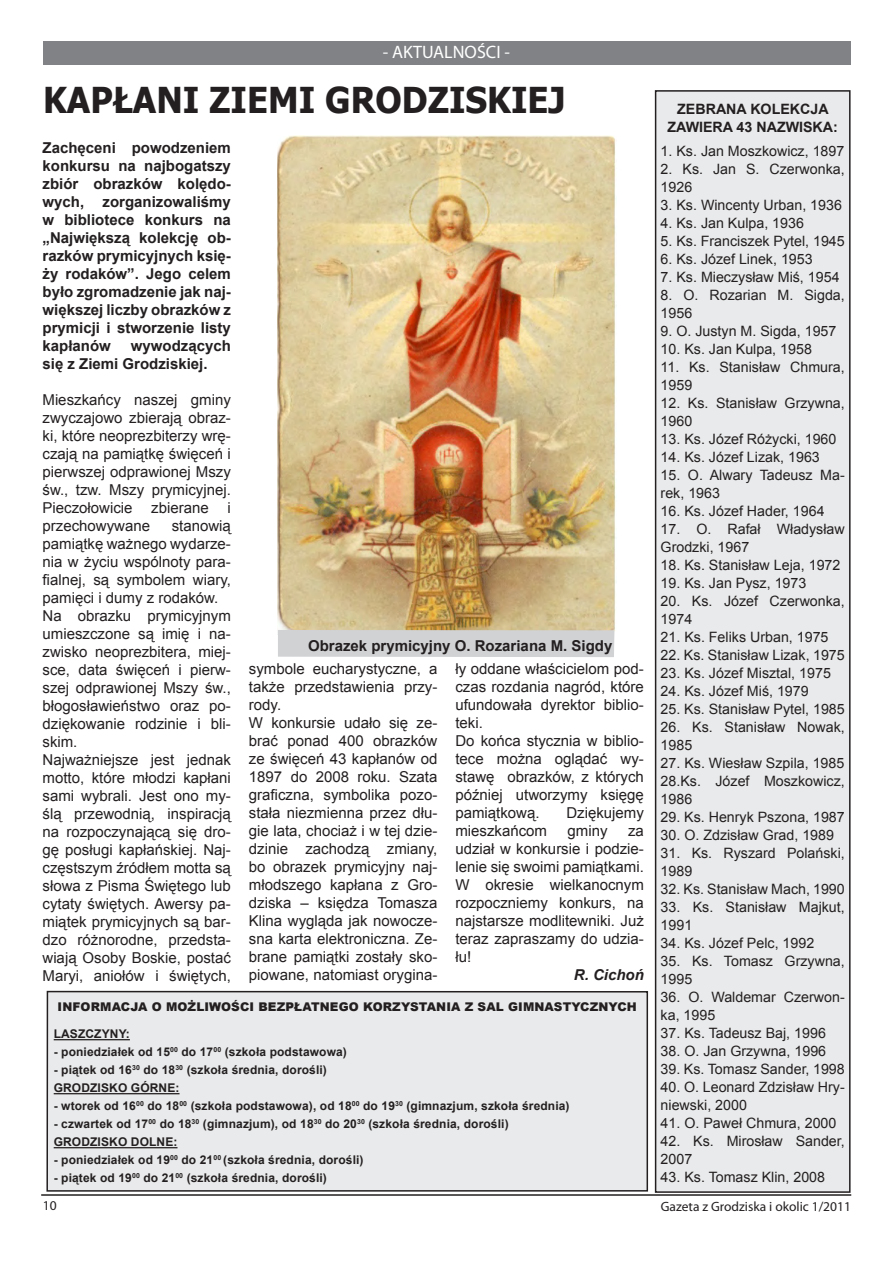
<style>
.page{position:relative;width:893px;height:1263px;background:#fff}
.page>*{position:absolute;margin:0;border:0;box-sizing:border-box;transform-origin:0 0}
.Normalny__Web{font:700 35.7px "Tahoma";color:#231f20;scale:.96 1}
.t1{font:18px "Myriad Pro";color:#fff}
.Normalny__Web-2{font:15px/18px "Arial";color:#231f20;text-align:justify}
.Normalny__Web-3{font:700 15px/18px "Arial";color:#231f20;text-align:justify}
.t2{font:italic 700 15px "Arial";color:#231f20}
.Normalny__Web-4{font:14.25px/18px "Arial";color:#231f20}
.Normalny__Web-5{font:700 14.25px "Arial";color:#231f20}
.t3{font:13.5px "Myriad Pro";color:#231f20}
.t4{font:700 12px "Arial";letter-spacing:.01em;color:#231f20}
.t5{font:900 12px "Arial";letter-spacing:.01em;color:#231f20}
</style>
<div class="page">
<div style="left:43px;top:42px;width:807px;height:23px;background:#808285"></div>
<hr style="left:41px;top:1194px;width:810px;height:2px;background:#231f20">
<div style="left:656px;top:91px;width:194px;height:1101px;background:#e9eaeb"></div>
<div style="left:655px;top:90px;width:195px;height:1103px;border:2px solid #231f20"></div>
<img style="left:278px;top:136px;width:338px;height:499px">
<div style="left:278px;top:630px;width:336px;height:27px;background:#d1d2d4"></div>
<div style="left:47px;top:991px;width:600px;height:200px;background:#e9eaeb"></div>
<hr style="left:54px;top:1039px;width:76px;height:1px;background:#231f20">
<hr style="left:54px;top:1093px;width:126px;height:1px;background:#231f20">
<hr style="left:54px;top:1147px;width:124px;height:1px;background:#231f20">
<div style="left:46px;top:991px;width:602px;height:201px;border:2px solid #231f20"></div>
<p class="t1" style="left:383px;top:41px;width:129px">- AKTUALNOŚCI -</p>
<p class="Normalny__Web" style="left:43px;top:75px;width:546px">KAPŁANI ZIEMI GRODZISKIEJ</p>
<p class="Normalny__Web-3" style="left:43px;top:139px;width:190px">Zachęceni powodzeniem konkursu na najbogatszy zbiór obrazków kolędo&shy;wych, zorganizowaliśmy w bibliotece konkurs na „Największą kolekcję ob&shy;razków prymicyjnych księ&shy;ży rodaków”. Jego celem było zgromadzenie jak naj&shy;większej liczby obrazków z prymicji i stworzenie listy kapłanów</p>
<p class="Normalny__Web-3" style="left:43px;top:337px;width:190px;text-indent:88px">wywodzących się z Ziemi Grodziskiej.</p>
<p class="Normalny__Web-2" style="left:43px;top:391px;width:190px">Mieszkańcy naszej gminy zwyczajowo zbierają obraz&shy;ki, które neoprezbiterzy wrę&shy;czają na pamiątkę święceń i pierwszej odprawionej Mszy św., tzw. Mszy prymicyjnej.<br>Pieczołowicie</p>
<p class="Normalny__Web-2" style="left:151px;top:499px;width:59px">zbierane</p>
<p class="Normalny__Web-2" style="left:228px;top:499px;width:5px">i</p>
<p class="Normalny__Web-2" style="left:43px;top:517px;width:190px;text-indent:129px">stanowią pamiątkę ważnego wydarze&shy;nia w życiu wspólnoty para&shy;fialnej, są symbolem wiary, pamięci i dumy z rodaków.</p>
<p class="Normalny__Web-2" style="left:43px;top:607px;width:190px">Na obrazku prymicyjnym umieszczone są imię i na&shy;zwisko neoprezbitera, miej&shy;sce, data święceń i pierw&shy;szej odprawionej Mszy św., błogosławieństwo oraz po&shy;dziękowanie rodzinie i bli&shy;skim.</p>
<p class="Normalny__Web-2" style="left:43px;top:751px;width:190px">Najważniejsze jest jednak motto, które młodzi kapłani sami wybrali. Jest ono my&shy;ślą przewodnią, inspiracją na rozpoczynającą się dro&shy;gę posługi kapłańskiej. Naj&shy;częstszym źródłem motta są słowa z Pisma Świętego lub cytaty świętych. Awersy pa&shy;miątek prymicyjnych są bar&shy;dzo różnorodne, przedsta&shy;wiają Osoby Boskie, postać Maryi, aniołów i świętych,</p>
<p class="Normalny__Web-2" style="left:43px;top:517px;width:109px">przechowywane</p>
<p class="Normalny__Web-3" style="left:308px;top:637px;width:306px">Obrazek prymicyjny O. Rozariana M. Sigdy</p>
<p class="Normalny__Web-2" style="left:249px;top:660px;width:190px">symbole eucharystyczne, a także przedstawienia przy&shy;rody.</p>
<p class="Normalny__Web-2" style="left:249px;top:714px;width:190px">W konkursie udało się ze&shy;brać ponad 400 obrazków ze święceń 43 kapłanów od 1897 do 2008 roku. Szata graficzna, symbolika pozo&shy;stała niezmienna przez dłu&shy;gie lata, chociaż i w tej dzie&shy;dzinie zachodzą zmiany, bo obrazek prymicyjny naj&shy;młodszego kapłana z Gro&shy;dziska – księdza Tomasza Klina wygląda jak nowocze&shy;sna karta elektroniczna. Ze&shy;brane pamiątki zostały sko&shy;piowane, natomiast orygina-</p>
<p class="Normalny__Web-2" style="left:455px;top:660px;width:190px">ły oddane właścicielom pod&shy;czas rozdania nagród, które ufundowała dyrektor biblio&shy;teki.</p>
<p class="Normalny__Web-2" style="left:455px;top:732px;width:190px">Do końca stycznia w biblio&shy;tece można oglądać wy&shy;stawę obrazków, z których później utworzymy księgę pamiątkową.</p>
<p class="Normalny__Web-2" style="left:566px;top:804px;width:79px">Dziękujemy</p>
<p class="Normalny__Web-2" style="left:455px;top:822px;width:93px">mieszkańcom</p>
<p class="Normalny__Web-2" style="left:568px;top:822px;width:42px">gminy</p>
<p class="Normalny__Web-2" style="left:455px;top:822px;width:190px;text-indent:173px">za udział w konkursie i podzie&shy;lenie się swoimi pamiątkami.<br>W okresie wielkanocnym rozpoczniemy konkurs, na najstarsze modlitewniki. Już teraz zapraszamy do udzia&shy;łu!</p>
<p class="t2" style="left:574px;top:965px;width:72px">R. Cichoń</p>
<p class="t5" style="left:58px;top:998px;width:581px">INFORMACJA O MOŻLIWOŚCI BEZPŁATNEGO KORZYSTANIA Z SAL GIMNASTYCZNYCH</p>
<p class="t4" style="left:54px;top:1026px;width:78px">LASZCZYNY:</p>
<p class="t4" style="left:54px;top:1044px;width:295px">- poniedziałek od 15<sup>00</sup> do 17<sup>00</sup> (szkoła podstawowa)</p>
<p class="t4" style="left:54px;top:1062px;width:275px">- piątek od 16<sup>30</sup> do 18<sup>30</sup> (szkoła średnia, dorośli)</p>
<p class="t4" style="left:54px;top:1080px;width:127px">GRODZISKO GÓRNE:</p>
<p class="t4" style="left:54px;top:1098px;width:517px">- wtorek od 16<sup>00</sup> do 18<sup>00</sup> (szkoła podstawowa), od 18<sup>00</sup> do 19<sup>30</sup> (gimnazjum, szkoła średnia)</p>
<p class="t4" style="left:54px;top:1116px;width:456px">- czwartek od 17<sup>00</sup> do 18<sup>30</sup> (gimnazjum), od 18<sup>30</sup> do 20<sup>30</sup> (szkoła średnia, dorośli)</p>
<p class="t4" style="left:54px;top:1134px;width:125px">GRODZISKO DOLNE:</p>
<p class="t4" style="left:54px;top:1152px;width:311px">- poniedziałek od 19<sup>00</sup> do 21<sup>00</sup> (szkoła średnia, dorośli)</p>
<p class="t4" style="left:54px;top:1170px;width:275px">- piątek od 19<sup>00</sup> do 21<sup>00</sup> (szkoła średnia, dorośli)</p>
<p class="Normalny__Web-5" style="left:677px;top:100px;width:153px">ZEBRANA KOLEKCJA</p>
<p class="Normalny__Web-5" style="left:667px;top:118px;width:172px">ZAWIERA 43 NAZWISKA:</p>
<p class="Normalny__Web-4" style="left:661px;top:142px;width:185px">1. Ks. Jan Moszkowicz, 1897</p>
<p class="Normalny__Web-4" style="left:661px;top:160px;width:186px">2. Ks. Jan S. Czerwonka,<br>1926</p>
<p class="Normalny__Web-4" style="left:661px;top:196px;width:183px">3. Ks. Wincenty Urban, 1936</p>
<p class="Normalny__Web-4" style="left:661px;top:214px;width:145px">4. Ks. Jan Kulpa, 1936</p>
<p class="Normalny__Web-4" style="left:661px;top:232px;width:186px">5. Ks. Franciszek Pytel, 1945</p>
<p class="Normalny__Web-4" style="left:661px;top:250px;width:154px">6. Ks. Józef Linek, 1953</p>
<p class="Normalny__Web-4" style="left:661px;top:268px;width:180px">7. Ks. Mieczysław Miś, 1954</p>
<p class="Normalny__Web-4" style="left:661px;top:286px;width:186px">8. O. Rozarian M. Sigda,<br>1956</p>
<p class="Normalny__Web-4" style="left:661px;top:322px;width:177px">9. O. Justyn M. Sigda, 1957</p>
<p class="Normalny__Web-4" style="left:661px;top:340px;width:153px">10. Ks. Jan Kulpa, 1958</p>
<p class="Normalny__Web-4" style="left:661px;top:358px;width:186px">11. Ks. Stanisław Chmura,<br>1959</p>
<p class="Normalny__Web-4" style="left:661px;top:394px;width:186px">12. Ks. Stanisław Grzywna,<br>1960</p>
<p class="Normalny__Web-4" style="left:661px;top:430px;width:177px">13. Ks. Józef Różycki, 1960</p>
<p class="Normalny__Web-4" style="left:661px;top:448px;width:161px">14. Ks. Józef Lizak, 1963</p>
<p class="Normalny__Web-4" style="left:661px;top:466px;width:186px">15. O. Alwary Tadeusz Ma&shy;rek, 1963</p>
<p class="Normalny__Web-4" style="left:661px;top:502px;width:165px">16. Ks. Józef Hader, 1964</p>
<p class="Normalny__Web-4" style="left:661px;top:520px;width:186px">17. O. Rafał Władysław<br>Grodzki, 1967</p>
<p class="Normalny__Web-4" style="left:661px;top:556px;width:181px">18. Ks. Stanisław Leja, 1972</p>
<p class="Normalny__Web-4" style="left:661px;top:574px;width:147px">19. Ks. Jan Pysz, 1973</p>
<p class="Normalny__Web-4" style="left:661px;top:592px;width:186px">20. Ks. Józef Czerwonka,<br>1974</p>
<p class="Normalny__Web-4" style="left:661px;top:628px;width:169px">21. Ks. Feliks Urban, 1975</p>
<p class="Normalny__Web-4" style="left:661px;top:646px;width:186px">22. Ks. Stanisław Lizak, 1975</p>
<p class="Normalny__Web-4" style="left:661px;top:664px;width:172px">23. Ks. Józef Misztal, 1975</p>
<p class="Normalny__Web-4" style="left:661px;top:682px;width:150px">24. Ks. Józef Miś, 1979</p>
<p class="Normalny__Web-4" style="left:661px;top:700px;width:186px">25. Ks. Stanisław Pytel, 1985</p>
<p class="Normalny__Web-4" style="left:661px;top:718px;width:186px">26. Ks. Stanisław Nowak,<br>1985</p>
<p class="Normalny__Web-4" style="left:661px;top:754px;width:185px">27. Ks. Wiesław Szpila, 1985</p>
<p class="Normalny__Web-4" style="left:661px;top:772px;width:186px">28.Ks. Józef Moszkowicz,<br>1986</p>
<p class="Normalny__Web-4" style="left:661px;top:808px;width:186px">29. Ks. Henryk Pszona, 1987</p>
<p class="Normalny__Web-4" style="left:661px;top:826px;width:175px">30. O. Zdzisław Grad, 1989</p>
<p class="Normalny__Web-4" style="left:661px;top:844px;width:186px">31. Ks. Ryszard Polański,<br>1989</p>
<p class="Normalny__Web-4" style="left:661px;top:880px;width:186px">32. Ks. Stanisław Mach, 1990</p>
<p class="Normalny__Web-4" style="left:661px;top:898px;width:186px">33. Ks. Stanisław Majkut,<br>1991</p>
<p class="Normalny__Web-4" style="left:661px;top:934px;width:155px">34. Ks. Józef Pelc, 1992</p>
<p class="Normalny__Web-4" style="left:661px;top:952px;width:186px">35. Ks. Tomasz Grzywna,<br>1995</p>
<p class="Normalny__Web-4" style="left:661px;top:988px;width:186px">36. O. Waldemar Czerwon&shy;ka, 1995</p>
<p class="Normalny__Web-4" style="left:661px;top:1024px;width:167px">37. Ks. Tadeusz Baj, 1996</p>
<p class="Normalny__Web-4" style="left:661px;top:1042px;width:167px">38. O. Jan Grzywna, 1996</p>
<p class="Normalny__Web-4" style="left:661px;top:1060px;width:186px">39. Ks. Tomasz Sander, 1998</p>
<p class="Normalny__Web-4" style="left:661px;top:1078px;width:186px">40. O. Leonard Zdzisław Hry&shy;niewski, 2000</p>
<p class="Normalny__Web-4" style="left:661px;top:1114px;width:177px">41. O. Paweł Chmura, 2000</p>
<p class="Normalny__Web-4" style="left:661px;top:1132px;width:186px">42. Ks. Mirosław Sander,<br>2007</p>
<p class="Normalny__Web-4" style="left:661px;top:1168px;width:166px">43. Ks. Tomasz Klin, 2008</p>
<p class="t3" style="left:43px;top:1197px;width:15px">10</p>
<p class="t3" style="left:661px;top:1198px;width:192px">Gazeta z Grodziska i okolic 1/2011</p>
</div>
